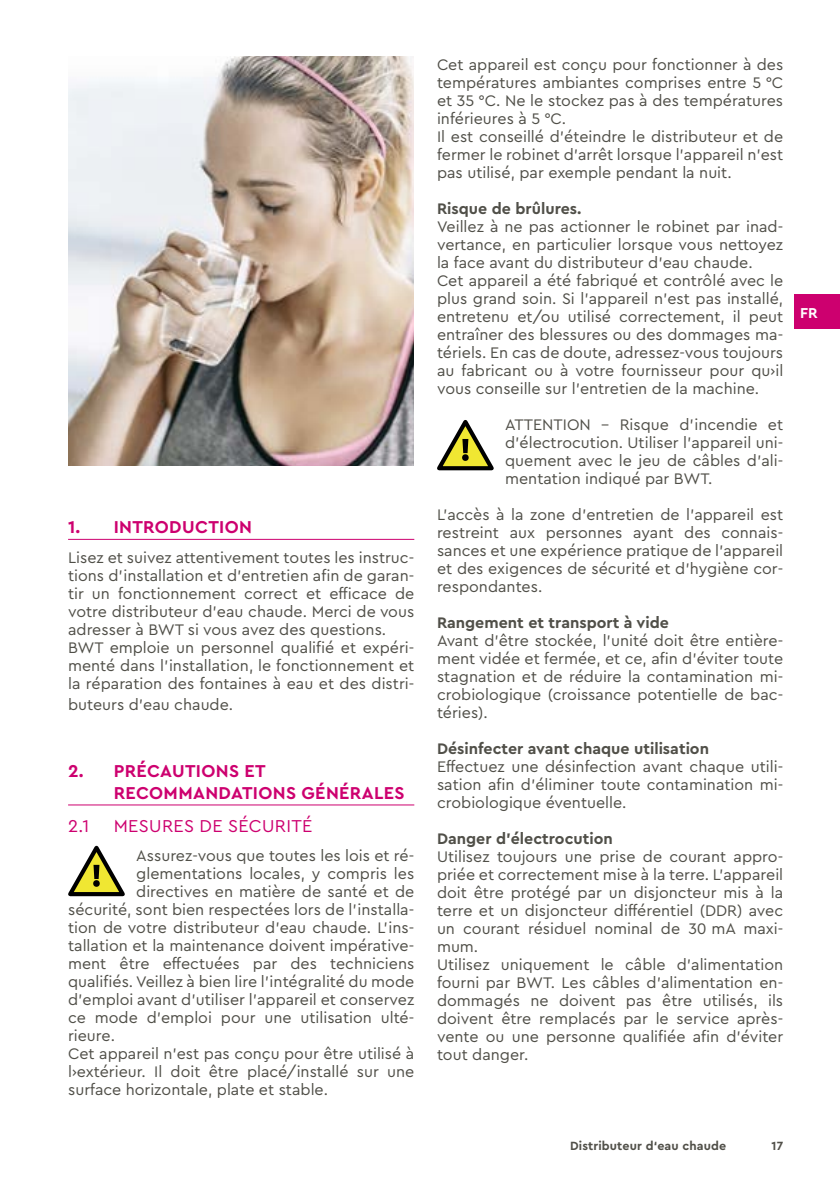
<style>
.page{position:relative;width:840px;height:1191px;background:#fff}
.page>*{position:absolute;margin:0;border:0;box-sizing:border-box;transform-origin:0 0}
.t1{font:700 18px/21.6px "Cera PRO";letter-spacing:.02em;color:#cd006f}
.t2{font:18px "Cera PRO";letter-spacing:.02em;color:#cd006f}
.Grundtext{font:16px/18px "Cera PRO";color:#504f48;text-align:justify}
.Untertitel{font:700 16px "Cera PRO";color:#504f48}
.Griffregister_rechts{font:700 15px "Cera PRO";color:#fff}
.t3{font:700 12.4px "Cera PRO";letter-spacing:.01em;color:#504f48}
</style>
<div class="page">
<hr style="left:68px;top:539px;width:346px;height:1px;background:#cd006f">
<hr style="left:68px;top:804px;width:346px;height:1px;background:#cd006f">
<img style="left:68px;top:57px;width:345px;height:408px">
<svg style="left:68px;top:845px;width:57px;height:51px"></svg>
<svg style="left:437px;top:420px;width:56px;height:50px"></svg>
<div style="left:794px;top:294px;width:45px;height:35px;background:#cd006f"></div>
<p class="t1" style="left:68px;top:516px;width:185px">1. INTRODUCTION</p>
<p class="Grundtext" style="left:68px;top:548px;width:347px">Lisez et suivez attentivement toutes les instruc&shy;tions d’installation et d’entretien afin de garan&shy;tir un fonctionnement correct et efficace de votre distributeur d’eau chaude. Merci de vous adresser à BWT si vous avez des questions.</p>
<p class="Grundtext" style="left:68px;top:638px;width:347px">BWT emploie un personnel qualifié et expéri&shy;menté dans l’installation, le fonctionnement et la réparation des fontaines à eau et des distri-</p>
<p class="Grundtext" style="left:68px;top:695px;width:166px">buteurs d’eau chaude.</p>
<p class="t1" style="left:114px;top:760px;width:292px;text-indent:-45px">2. PRÉCAUTIONS ET<br>RECOMMANDATIONS GÉNÉRALES</p>
<p class="t2" style="left:68px;top:814px;width:22px">2.1</p>
<p class="t2" style="left:114px;top:814px;width:200px">MESURES DE SÉCURITÉ</p>
<p class="Grundtext" style="left:136px;top:846px;width:279px">Assurez-vous que toutes les lois et ré-</p>
<p class="Grundtext" style="left:136px;top:864px;width:279px">glementations locales, y compris les</p>
<p class="Grundtext" style="left:136px;top:882px;width:279px">directives en matière de santé et de</p>
<p class="Grundtext" style="left:68px;top:900px;width:347px">sécurité, sont bien respectées lors de l’installa-</p>
<p class="Grundtext" style="left:68px;top:918px;width:347px">tion de votre distributeur d’eau chaude. L’ins-</p>
<p class="Grundtext" style="left:68px;top:936px;width:347px">tallation et la maintenance doivent impérative-</p>
<p class="Grundtext" style="left:68px;top:954px;width:347px">ment être effectuées par des techniciens</p>
<p class="Grundtext" style="left:68px;top:972px;width:347px">qualifiés. Veillez à bien lire l’intégralité du mode</p>
<p class="Grundtext" style="left:68px;top:990px;width:347px">d’emploi avant d’utiliser l’appareil et conservez</p>
<p class="Grundtext" style="left:68px;top:1008px;width:347px">ce mode d’emploi pour une utilisation ulté-</p>
<p class="Grundtext" style="left:68px;top:1026px;width:48px">rieure.</p>
<p class="Grundtext" style="left:68px;top:1044px;width:347px">Cet appareil n’est pas conçu pour être utilisé à l›extérieur. Il doit être placé/installé sur une surface horizontale, plate et stable.</p>
<p class="Grundtext" style="left:437px;top:55px;width:347px">Cet appareil est conçu pour fonctionner à des températures ambiantes comprises entre 5 °C et 35 °C. Ne le stockez pas à des températures inférieures à 5 °C.</p>
<p class="Grundtext" style="left:437px;top:127px;width:347px">Il est conseillé d’éteindre le distributeur et de fermer le robinet d’arrêt lorsque l’appareil n’est pas utilisé, par exemple pendant la nuit.</p>
<p class="Untertitel" style="left:437px;top:198px;width:146px">Risque de brûlures.</p>
<p class="Grundtext" style="left:437px;top:217px;width:347px">Veillez à ne pas actionner le robinet par inad&shy;vertance, en particulier lorsque vous nettoyez la face avant du distributeur d’eau chaude.</p>
<p class="Grundtext" style="left:437px;top:271px;width:347px">Cet appareil a été fabriqué et contrôlé avec le plus grand soin. Si l’appareil n’est pas installé, entretenu et/ou utilisé correctement, il peut entraîner des blessures ou des dommages ma&shy;tériels. En cas de doute, adressez-vous toujours au fabricant ou à votre fournisseur pour qu›il vous conseille sur l’entretien de la machine.</p>
<p class="Grundtext" style="left:505px;top:415px;width:279px">ATTENTION - Risque d’incendie et d’électrocution. Utiliser l’appareil uni&shy;quement avec le jeu de câbles d’ali&shy;mentation indiqué par BWT.</p>
<p class="Grundtext" style="left:437px;top:505px;width:347px">L’accès à la zone d’entretien de l’appareil est restreint aux personnes ayant des connais&shy;sances et une expérience pratique de l’appareil et des exigences de sécurité et d’hygiène cor&shy;respondantes.</p>
<p class="Untertitel" style="left:437px;top:612px;width:233px">Rangement et transport à vide</p>
<p class="Grundtext" style="left:437px;top:631px;width:347px">Avant d’être stockée, l’unité doit être entière&shy;ment vidée et fermée, et ce, afin d’éviter toute stagnation et de réduire la contamination mi&shy;crobiologique (croissance potentielle de bac&shy;téries).</p>
<p class="Untertitel" style="left:437px;top:738px;width:273px">Désinfecter avant chaque utilisation</p>
<p class="Grundtext" style="left:437px;top:757px;width:347px">Effectuez une désinfection avant chaque utili&shy;sation afin d’éliminer toute contamination mi&shy;crobiologique éventuelle.</p>
<p class="Untertitel" style="left:437px;top:828px;width:177px">Danger d’électrocution</p>
<p class="Grundtext" style="left:437px;top:847px;width:347px">Utilisez toujours une prise de courant appro&shy;priée et correctement mise à la terre. L’appareil doit être protégé par un disjoncteur mis à la terre et un disjoncteur différentiel (DDR) avec un courant résiduel nominal de 30 mA maxi&shy;mum.</p>
<p class="Grundtext" style="left:437px;top:955px;width:347px">Utilisez uniquement le câble d’alimentation fourni par BWT. Les câbles d’alimentation en&shy;dommagés ne doivent pas être utilisés, ils doivent être remplacés par le service après&shy;vente ou une personne qualifiée afin d’éviter tout danger.</p>
<p class="Griffregister_rechts" style="left:799px;top:303px;width:19px">FR</p>
<p class="t3" style="left:570px;top:1137px;width:157px">Distributeur d‘eau chaude</p>
<p class="t3" style="left:771px;top:1137px;width:13px">17</p>
</div>
